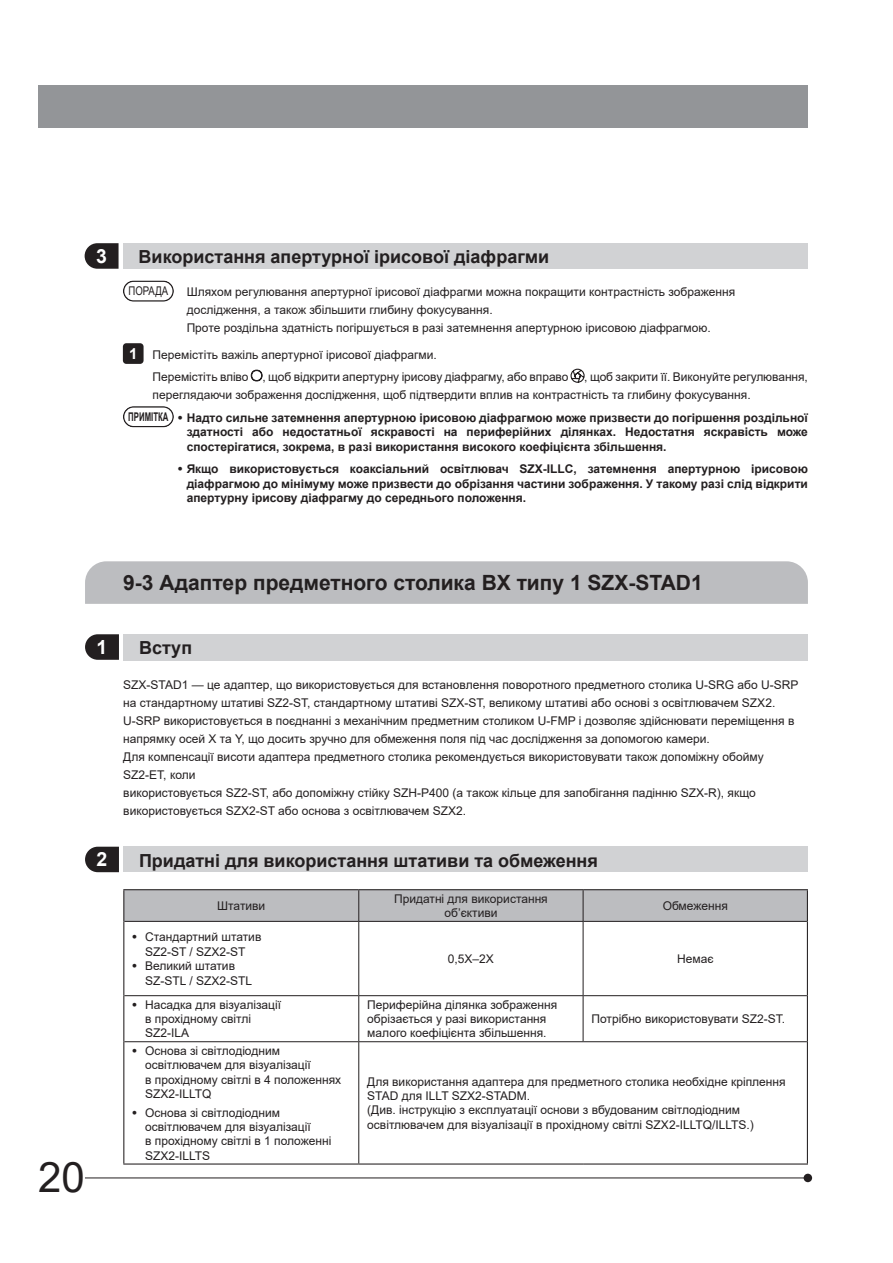
<style>
.page{position:relative;width:893px;height:1263px;background:#fff}
.page>*{position:absolute;margin:0;border:0;box-sizing:border-box;transform-origin:0 0}
.t1{font:42px "Arial";color:#231f20}
.t2{font:700 21px "Arial";color:#231f20}
.t3{font:700 19.5px "Arial";color:#fff}
.t4{font:700 18px "Arial";color:#231f20}
.t5{font:700 15.15px "Arial";color:#fff}
.t6{font:12px/14.4px "Arial";color:#231f20}
.t7{font:700 12px/14.4px "Arial";color:#231f20;text-align:justify}
.t8{font:700 12px "Arial";color:#231f20;scale:.65 1}
.t9{font:12px "Arial";color:#231f20;scale:.8 1}
.s1{font-family:"Olympus Leicht Normal";font-weight:400}
.s2{font-family:"Olympus Leicht Normal"}
</style>
<div class="page">
<div style="left:804px;top:1174px;width:8px;height:8px;background:#231f20;border-radius:50%"></div>
<hr style="left:85px;top:1177px;width:723px;height:1px;background:#231f20">
<div style="left:38px;top:85px;width:770px;height:43px;background:#939598"></div>
<div style="left:123px;top:243px;width:684px;height:26px;background:#d1d2d4"></div>
<svg style="left:85px;top:243px;width:34px;height:26px"></svg>
<svg style="left:250px;top:369px;width:13px;height:13px"></svg>
<svg style="left:571px;top:369px;width:13px;height:13px"></svg>
<div style="left:123px;top:280px;width:51px;height:22px;border:1px solid #231f20;border-radius:10px"></div>
<div style="left:123px;top:343px;width:21px;height:21px;background:#231f20;border-radius:3px"></div>
<div style="left:123px;top:406px;width:51px;height:21px;border:1px solid #231f20;border-radius:10px"></div>
<div style="left:85px;top:561px;width:723px;height:43px;background:#bcbdc0"></div>
<div style="left:123px;top:847px;width:685px;height:25px;background:#d1d2d4"></div>
<div style="left:123px;top:634px;width:685px;height:26px;background:#d1d2d4"></div>
<svg style="left:85px;top:847px;width:34px;height:25px"></svg>
<svg style="left:85px;top:634px;width:34px;height:26px"></svg>
<svg style="left:124px;top:890px;width:683px;height:31px;background:#b9babd"></svg>
<hr style="left:123px;top:889px;width:236px;height:1px;background:#231f20">
<hr style="left:123px;top:890px;width:1px;height:31px;background:#231f20">
<hr style="left:359px;top:889px;width:224px;height:1px;background:#231f20">
<hr style="left:583px;top:889px;width:225px;height:1px;background:#231f20">
<hr style="left:807px;top:890px;width:1px;height:31px;background:#231f20">
<hr style="left:123px;top:921px;width:1px;height:75px;background:#231f20">
<hr style="left:807px;top:921px;width:1px;height:75px;background:#231f20">
<hr style="left:123px;top:996px;width:1px;height:46px;background:#231f20">
<hr style="left:807px;top:996px;width:1px;height:46px;background:#231f20">
<hr style="left:123px;top:1042px;width:1px;height:121px;background:#231f20">
<hr style="left:807px;top:1042px;width:1px;height:121px;background:#231f20">
<hr style="left:123px;top:1163px;width:236px;height:1px;background:#231f20">
<hr style="left:359px;top:1163px;width:224px;height:1px;background:#231f20">
<hr style="left:583px;top:1163px;width:225px;height:1px;background:#231f20">
<hr style="left:358px;top:890px;width:1px;height:31px;background:#231f20">
<hr style="left:583px;top:890px;width:1px;height:31px;background:#231f20">
<hr style="left:124px;top:921px;width:235px;height:1px;background:#231f20">
<hr style="left:359px;top:921px;width:224px;height:1px;background:#231f20">
<hr style="left:358px;top:922px;width:1px;height:73px;background:#231f20">
<hr style="left:583px;top:921px;width:224px;height:1px;background:#231f20">
<hr style="left:583px;top:922px;width:1px;height:73px;background:#231f20">
<hr style="left:124px;top:995px;width:235px;height:1px;background:#231f20">
<hr style="left:359px;top:995px;width:224px;height:1px;background:#231f20">
<hr style="left:358px;top:996px;width:1px;height:45px;background:#231f20">
<hr style="left:583px;top:995px;width:224px;height:1px;background:#231f20">
<hr style="left:583px;top:996px;width:1px;height:45px;background:#231f20">
<hr style="left:124px;top:1041px;width:235px;height:1px;background:#231f20">
<hr style="left:359px;top:1041px;width:224px;height:1px;background:#231f20">
<hr style="left:358px;top:1042px;width:1px;height:121px;background:#231f20">
<hr style="left:583px;top:1041px;width:224px;height:1px;background:#231f20">
<h3 class="t3" style="left:96px;top:242px;width:12px">3</h3>
<h3 class="t4" style="left:139px;top:244px;width:412px">Використання апертурної ірисової діафрагми</h3>
<p class="t6" style="left:187px;top:283px;width:550px;line-height:18px">Шляхом регулювання апертурної ірисової діафрагми можна покращити контрастність зображення дослідження, а також збільшити глибину фокусування.<br>Проте роздільна здатність погіршується в разі затемнення апертурною ірисовою діафрагмою.</p>
<p class="t6" style="left:153px;top:343px;width:417px;line-height:22.2px">Перемістіть важіль апертурної ірисової діафрагми.<br>Перемістіть вліво , щоб відкрити апертурну ірисову діафрагму, або вправо</p>
<p class="t9" style="left:129px;top:283px;width:51px">ПОРАДА</p>
<p class="t5" style="left:129px;top:343px;width:10px">1</p>
<p class="t6" style="left:153px;top:367px;width:657px;line-height:18px;text-indent:432px">, щоб закрити її. Виконуйте регулювання, переглядаючи зображення дослідження, щоб підтвердити вплив на контрастність та глибину фокусування.</p>
<p class="t7" style="left:187px;top:410px;width:623px;text-indent:-9px"><span class="s1">·</span> Надто сильне затемнення апертурною ірисовою діафрагмою може призвести до погіршення роздільної здатності або недостатньої яскравості на периферійних ділянках. Недостатня яскравість може спостерігатися, зокрема, в разі використання високого коефіцієнта збільшення.</p>
<p class="t7" style="left:187px;top:462px;width:623px;text-indent:-9px"><span class="s1">·</span> Якщо використовується коаксіальний освітлювач SZX-ILLC, затемнення апертурною ірисовою діафрагмою до мінімуму може призвести до обрізання частини зображення. У такому разі слід відкрити апертурну ірисову діафрагму до середнього положення.</p>
<p class="t8" style="left:128px;top:408px;width:63px">ПРИМІТКА</p>
<h2 class="t2" style="left:123px;top:568px;width:581px">9-3 Адаптер предметного столика BX типу 1 SZX-STAD1</h2>
<h1 class="t1" style="left:38px;top:1148px;width:48px">20</h1>
<h3 class="t3" style="left:97px;top:633px;width:12px">1</h3>
<h3 class="t4" style="left:139px;top:635px;width:55px">Вступ</h3>
<p class="t6" style="left:123px;top:676px;width:677px;line-height:18px">SZX-STAD1 — це адаптер, що використовується для встановлення поворотного предметного столика U-SRG або U-SRP на стандартному штативі SZ2-ST, стандартному штативі SZX-ST, великому штативі або основі з освітлювачем SZX2.<br>U-SRP використовується в поєднанні з механічним предметним столиком U-FMP і дозволяє здійснювати переміщення в напрямку осей X та Y, що досить зручно для обмеження поля під час дослідження за допомогою камери.<br>Для компенсації висоти адаптера предметного столика рекомендується використовувати також допоміжну обойму SZ2-ET, коли<br>використовується SZ2-ST, або допоміжну стійку SZH-P400 (а також кільце для запобігання падінню SZX-R), якщо використовується SZX2-ST або основа з освітлювачем SZX2.</p>
<h3 class="t3" style="left:97px;top:846px;width:12px">2</h3>
<h3 class="t4" style="left:139px;top:848px;width:460px">Придатні для використання штативи та обмеження</h3>
<p class="t6" style="left:217px;top:898px;width:50px">Штативи</p>
<p class="t6" style="left:394px;top:891px;width:155px;text-align:center">Придатні для використання об’єктиви</p>
<p class="t6" style="left:663px;top:898px;width:67px">Обмеження</p>
<p class="t6" style="left:132px;top:930px;width:131px"><span class="s2">·</span> Стандартний штатив</p>
<p class="t6" style="left:145px;top:944px;width:102px">SZ2-ST / SZX2-ST</p>
<p class="t6" style="left:132px;top:958px;width:104px"><span class="s2">·</span> Великий штатив</p>
<p class="t6" style="left:145px;top:973px;width:108px">SZ-STL / SZX2-STL</p>
<p class="t6" style="left:448px;top:951px;width:48px">0,5X–2X</p>
<p class="t6" style="left:677px;top:951px;width:38px">Немає</p>
<p class="t6" style="left:145px;top:997px;width:138px;text-indent:-13px"><span class="s2">·</span> Насадка для візуалізації в прохідному світлі<br>SZ2-ILA</p>
<p class="t6" style="left:367px;top:997px;width:191px">Периферійна ділянка зображення обрізається у разі використання малого коефіцієнта збільшення.</p>
<p class="t6" style="left:592px;top:1011px;width:195px">Потрібно використовувати SZ2-ST.</p>
<p class="t6" style="left:145px;top:1043px;width:198px;text-indent:-13px"><span class="s2">·</span> Основа зі світлодіодним освітлювачем для візуалізації<br>в прохідному світлі в 4 положеннях<br>SZX2-ILLTQ</p>
<p class="t6" style="left:145px;top:1105px;width:188px;text-indent:-13px"><span class="s2">·</span> Основа зі світлодіодним освітлювачем для візуалізації<br>в прохідному світлі в 1 положенні<br>SZX2-ILLTS</p>
<p class="t6" style="left:367px;top:1074px;width:420px">Для використання адаптера для предметного столика необхідне кріплення STAD для ILLT SZX2-STADM.<br>(Див. інструкцію з експлуатації основи з вбудованим світлодіодним освітлювачем для візуалізації в прохідному світлі SZX2-ILLTQ/ILLTS.)</p>
</div>
